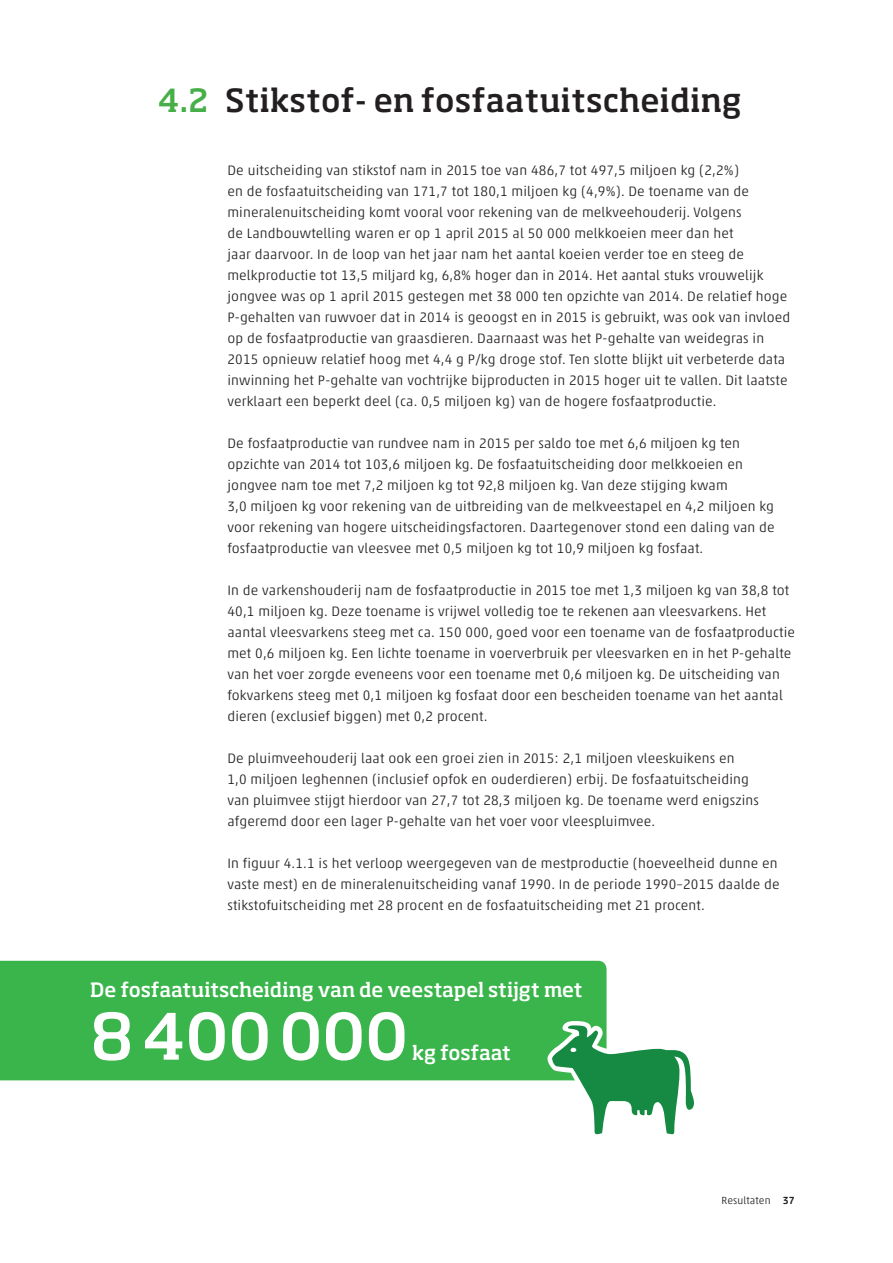
<style>
.page{position:relative;width:893px;height:1263px;background:#fff}
.page>*{position:absolute;margin:0;border:0;box-sizing:border-box;transform-origin:0 0}
.t1{font:500 63px "Soho Pro";letter-spacing:.005em;color:#fff}
.t2{font:500 31.5px "Soho Pro";letter-spacing:.005em;color:#231f20}
.t3{font:500 19.5px "Soho Pro";letter-spacing:-.005em;color:#fff}
.t4{font:300 13.8px/21px "Akko Pro";letter-spacing:.01em;color:#231f20}
.t5{font:300 10.5px "Akko Pro";letter-spacing:.01em;color:#231f20}
.s1{color:#46af48}
.s2{font-weight:500}
</style>
<div class="page">
<div style="left:0;top:961px;width:606px;height:119px;background:#39b54b"></div>
<div style="left:547px;top:1021px;width:60px;height:60px;background:#39b54b"></div>
<h2 class="t2" style="left:158px;top:88px;width:585px"><span class="s1">4.2</span> Stikstof- en fosfaatuitscheiding</h2>
<p class="t4" style="left:227px;top:161px;width:564px">De uitscheiding van stikstof nam in 2015 toe van 486,7 tot 497,5 miljoen kg (2,2%)<br>en de fosfaatuitscheiding van 171,7 tot 180,1 miljoen kg (4,9%). De toename van de mineralenuitscheiding komt vooral voor rekening van de melkveehouderij. Volgens<br>de Landbouwtelling waren er op 1 april 2015 al 50 000 melkkoeien meer dan het<br>jaar daarvoor. In de loop van het jaar nam het aantal koeien verder toe en steeg de melkproductie tot 13,5 miljard kg, 6,8% hoger dan in 2014. Het aantal stuks vrouwelijk jongvee was op 1 april 2015 gestegen met 38 000 ten opzichte van 2014. De relatief hoge P-gehalten van ruwvoer dat in 2014 is geoogst en in 2015 is gebruikt, was ook van invloed op de fosfaatproductie van graasdieren. Daarnaast was het P-gehalte van weidegras in 2015 opnieuw relatief hoog met 4,4 g P/kg droge stof. Ten slotte blijkt uit verbeterde data inwinning het P-gehalte van vochtrijke bijproducten in 2015 hoger uit te vallen. Dit laatste verklaart een beperkt deel (ca. 0,5 miljoen kg) van de hogere fosfaatproductie.</p>
<p class="t4" style="left:227px;top:434px;width:549px">De fosfaatproductie van rundvee nam in 2015 per saldo toe met 6,6 miljoen kg ten opzichte van 2014 tot 103,6 miljoen kg. De fosfaatuitscheiding door melkkoeien en jongvee nam toe met 7,2 miljoen kg tot 92,8 miljoen kg. Van deze stijging kwam<br>3,0 miljoen kg voor rekening van de uitbreiding van de melkveestapel en 4,2 miljoen kg voor rekening van hogere uitscheidingsfactoren. Daartegenover stond een daling van de fosfaatproductie van vleesvee met 0,5 miljoen kg tot 10,9 miljoen kg fosfaat.</p>
<p class="t4" style="left:227px;top:581px;width:569px">In de varkenshouderij nam de fosfaatproductie in 2015 toe met 1,3 miljoen kg van 38,8 tot 40,1 miljoen kg. Deze toename is vrijwel volledig toe te rekenen aan vleesvarkens. Het aantal vleesvarkens steeg met ca. 150 000, goed voor een toename van de fosfaatproductie met 0,6 miljoen kg. Een lichte toename in voerverbruik per vleesvarken en in het P-gehalte van het voer zorgde eveneens voor een toename met 0,6 miljoen kg. De uitscheiding van fokvarkens steeg met 0,1 miljoen kg fosfaat door een bescheiden toename van het aantal dieren (exclusief biggen) met 0,2 procent.</p>
<p class="t4" style="left:227px;top:749px;width:533px">De pluimveehouderij laat ook een groei zien in 2015: 2,1 miljoen vleeskuikens en<br>1,0 miljoen leghennen (inclusief opfok en ouderdieren) erbij. De fosfaatuitscheiding van pluimvee stijgt hierdoor van 27,7 tot 28,3 miljoen kg. De toename werd enigszins afgeremd door een lager P-gehalte van het voer voor vleespluimvee.</p>
<p class="t4" style="left:227px;top:854px;width:554px">In figuur 4.1.1 is het verloop weergegeven van de mestproductie (hoeveelheid dunne en vaste mest) en de mineralenuitscheiding vanaf 1990. In de periode 1990–2015 daalde de stikstofuitscheiding met 28 procent en de fosfaatuitscheiding met 21 procent.</p>
<h3 class="t3" style="left:90px;top:982px;width:494px">De fosfaatuitscheiding van de veestapel stijgt met</h3>
<h1 class="t1" style="left:90px;top:1011px;width:319px">8 400 000</h1>
<h3 class="t3" style="left:412px;top:1045px;width:100px">kg fosfaat</h3>
<p class="t5" style="left:721px;top:1196px;width:75px">Resultaten <span class="s2">37</span></p>
</div>
